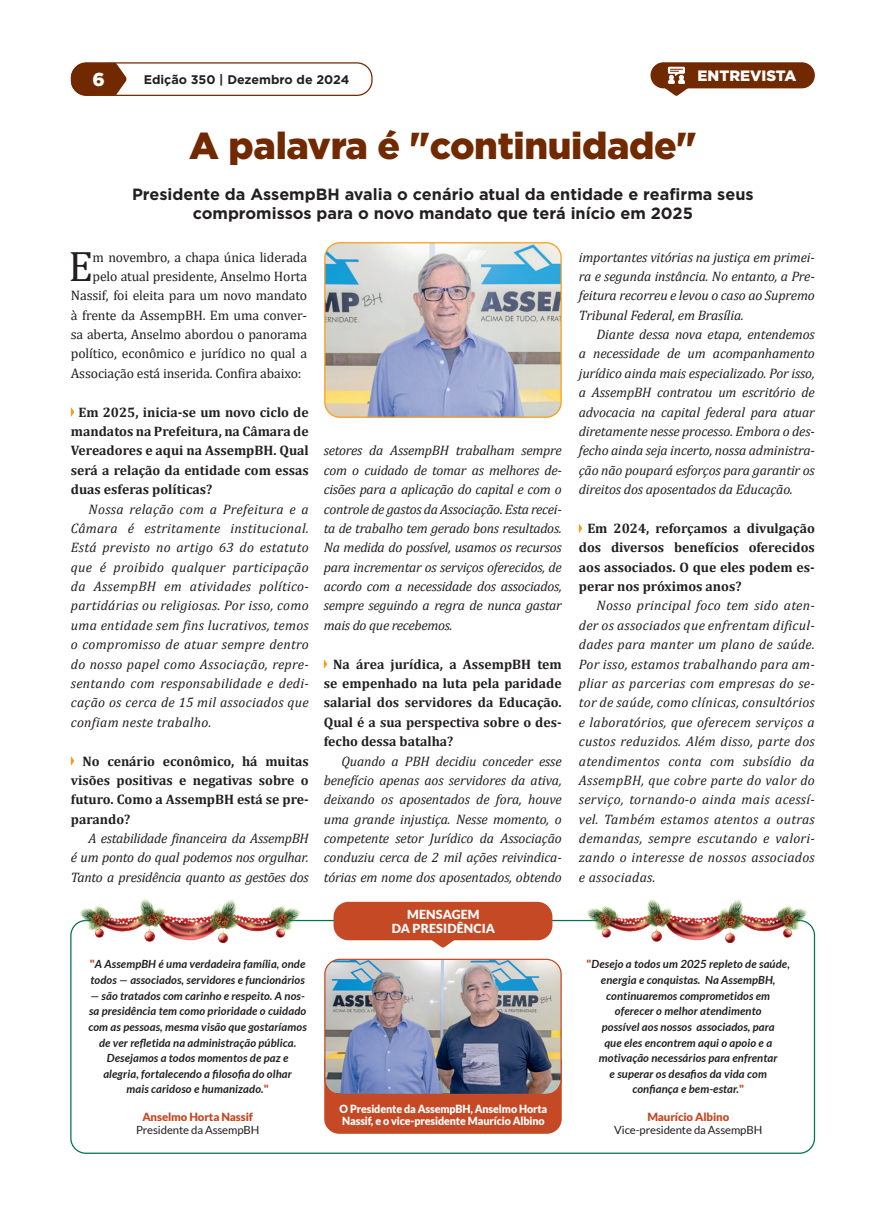
<style>
.page{position:relative;width:886px;height:1223px;background:#fff}
.page>*{position:absolute;margin:0;border:0;box-sizing:border-box;transform-origin:0 0}
.Corpo_texto{font:42.88px "Cambria";color:#231f20}
.título_materia{font:900 37.5px "Gotham";letter-spacing:-.01em;color:#712900}
.t1{font:900 18.75px "Gotham";color:#fff}
.subtitulo_materia{font:700 16.25px "Gotham";color:#231f20}
.t2{font:900 15px "Gotham";color:#fff}
.Corpo_texto-2{font:italic 13.75px/19.4px "Cambria";letter-spacing:-.01em;color:#231f20;text-align:justify}
.Corpo_texto-3{font:700 13.75px/19.4px "Cambria";color:#231f20;text-align:justify}
.Corpo_texto-4{font:13.75px "Cambria";letter-spacing:-.01em;color:#231f20}
.t3{font:700 12.5px "Gotham";color:#231f20}
.t4{font:900 12.5px "Lato";letter-spacing:.01em;color:#fff}
.t5{font:italic 700 11.25px/15.6px "Lato";letter-spacing:.01em;color:#231f20;text-align:center}
.t6{font:900 11.25px/12.5px "Lato";letter-spacing:-.01em;color:#fff;scale:.95 1}
.t7{font:11.25px "Lato";letter-spacing:-.01em;color:#231f20}
.t8{font:900 11.25px "Lato";letter-spacing:-.01em;color:#c54925}
.s1{font-weight:900;font-style:normal;color:#c44b27}
</style>
<div class="page">
<svg style="left:71px;top:64px;width:56px;height:30px;background:#824320"></svg>
<div style="left:71px;top:62px;width:302px;height:34px;border:1px solid #712900;border-radius:15px"></div>
<div style="left:333px;top:901px;width:219px;height:39px;background:#c54925;border-radius:15px"></div>
<svg style="left:431px;top:940px;width:24px;height:7px"></svg>
<svg style="left:71px;top:407px;width:3px;height:9px"></svg>
<svg style="left:71px;top:756px;width:3px;height:9px"></svg>
<svg style="left:324px;top:659px;width:3px;height:9px"></svg>
<img style="left:326px;top:244px;width:234px;height:172px">
<div style="left:324px;top:242px;width:238px;height:176px;border:1px solid #f89e1c;border-radius:15px"></div>
<svg style="left:579px;top:524px;width:3px;height:9px"></svg>
<div style="left:650px;top:62px;width:165px;height:26px;background:#712900;border-radius:13px"></div>
<svg style="left:665px;top:67px;width:23px;height:29px"></svg>
<div style="left:324px;top:1084px;width:238px;height:49px;background:#c54925"></div>
<img style="left:325px;top:960px;width:236px;height:134px">
<div style="left:324px;top:958px;width:238px;height:137px;border:1px solid #c44b27;border-radius:15px"></div>
<img style="left:80px;top:899px;width:220px;height:43px">
<img style="left:587px;top:899px;width:220px;height:43px">
<h3 class="t1" style="left:92px;top:68px;width:14px">6</h3>
<p class="t3" style="left:144px;top:72px;width:207px">Edição 350 | Dezembro de 2024</p>
<p class="t2" style="left:698px;top:67px;width:100px">ENTREVISTA</p>
<p class="título_materia" style="left:189px;top:124px;width:509px">A palavra é "continuidade"</p>
<p class="subtitulo_materia" style="left:132px;top:184px;width:623px">Presidente da AssempBH avalia o cenário atual da entidade e reafirma seus</p>
<p class="subtitulo_materia" style="left:193px;top:204px;width:502px">compromissos para o novo mandato que terá início em 2025</p>
<p class="Corpo_texto" style="left:68px;top:241px;width:26px">E</p>
<p class="Corpo_texto-4" style="left:93px;top:249px;width:216px">m novembro, a chapa única liderada</p>
<p class="Corpo_texto-4" style="left:93px;top:268px;width:216px">pelo atual presidente, Anselmo Horta</p>
<p class="Corpo_texto-4" style="left:71px;top:287px;width:238px">Nassif, foi eleita para um novo mandato</p>
<p class="Corpo_texto-4" style="left:71px;top:307px;width:238px">à frente da AssempBH. Em uma conver-</p>
<p class="Corpo_texto-4" style="left:71px;top:326px;width:238px">sa aberta, Anselmo abordou o panorama</p>
<p class="Corpo_texto-4" style="left:71px;top:346px;width:238px">político, econômico e jurídico no qual a</p>
<p class="Corpo_texto-4" style="left:71px;top:365px;width:232px">Associação está inserida. Confira abaixo:</p>
<p class="Corpo_texto-3" style="left:71px;top:402px;width:239px;text-indent:8px">Em 2025, inicia-se um novo ciclo de mandatos na Prefeitura, na Câmara de Vereadores e aqui na AssempBH. Qual será a relação da entidade com essas duas esferas políticas?</p>
<p class="Corpo_texto-2" style="left:71px;top:498px;width:239px;text-indent:18px">Nossa relação com a Prefeitura e a Câmara é estritamente institucional.<br>Está previsto no artigo 63 do estatuto que é proibido qualquer participação da AssempBH em atividades político&shy;partidárias ou religiosas. Por isso, como uma entidade sem fins lucrativos, temos o compromisso de atuar sempre dentro do nosso papel como Associação, repre&shy;sentando com responsabilidade e dedi&shy;cação os cerca de 15 mil associados que confiam neste trabalho.</p>
<p class="Corpo_texto-3" style="left:71px;top:750px;width:239px;text-indent:12px">No cenário econômico, há muitas visões positivas e negativas sobre o futuro. Como a AssempBH está se pre&shy;parando?</p>
<p class="Corpo_texto-2" style="left:71px;top:828px;width:239px;text-indent:18px">A estabilidade financeira da AssempBH é um ponto do qual podemos nos orgulhar.<br>Tanto a presidência quanto as gestões dos</p>
<p class="t5" style="left:90px;top:956px;width:217px;text-align:left"><span class="s1">"</span>A AssempBH é uma verdadeira família, onde todos — associados, servidores e funcionários</p>
<p class="t5" style="left:88px;top:988px;width:220px">— são tratados com carinho e respeito. A nos&shy;sa presidência tem como prioridade o cuidado com as pessoas, mesma visão que gostaríamos de ver refletida na administração pública.</p>
<p class="t5" style="left:107px;top:1050px;width:183px">Desejamos a todos momentos de paz e</p>
<p class="t5" style="left:103px;top:1066px;width:190px">alegria, fortalecendo a filosofia do olhar</p>
<p class="t5" style="left:126px;top:1081px;width:144px">mais caridoso e humanizado.<span class="s1">"</span></p>
<p class="t8" style="left:142px;top:1110px;width:112px">Anselmo Horta Nassif</p>
<p class="t7" style="left:136px;top:1123px;width:125px">Presidente da AssempBH</p>
<p class="Corpo_texto-2" style="left:324px;top:440px;width:239px">setores da AssempBH trabalham sempre com o cuidado de tomar as melhores de&shy;cisões para a aplicação do capital e com o controle de gastos da Associação. Esta recei&shy;ta de trabalho tem gerado bons resultados.<br>Na medida do possível, usamos os recursos para incrementar os serviços oferecidos, de acordo com a necessidade dos associados, sempre seguindo a regra de nunca gastar mais do que recebemos.</p>
<p class="Corpo_texto-3" style="left:324px;top:653px;width:239px;text-indent:10px">Na área jurídica, a AssempBH tem se empenhado na luta pela paridade salarial dos servidores da Educação.<br>Qual é a sua perspectiva sobre o des&shy;fecho dessa batalha?</p>
<p class="Corpo_texto-2" style="left:324px;top:750px;width:239px;text-indent:18px">Quando a PBH decidiu conceder esse benefício apenas aos servidores da ativa, deixando os aposentados de fora, houve uma grande injustiça. Nesse momento, o competente setor Jurídico da Associação conduziu cerca de 2 mil ações reivindica&shy;tórias em nome dos aposentados, obtendo</p>
<p class="t4" style="left:407px;top:907px;width:74px">MENSAGEM</p>
<p class="t4" style="left:392px;top:920px;width:105px">DA PRESIDÊNCIA</p>
<p class="t6" style="left:340px;top:1102px;width:220px">O Presidente da AssempBH, Anselmo Horta<br>Nassif, e o vice-presidente Maurício Albino</p>
<p class="Corpo_texto-2" style="left:579px;top:246px;width:237px">importantes vitórias na justiça em primei&shy;ra e segunda instância. No entanto, a Pre&shy;feitura recorreu e levou o caso ao Supremo Tribunal Federal, em Brasília.</p>
<p class="Corpo_texto-2" style="left:579px;top:324px;width:237px;text-indent:18px">Diante dessa nova etapa, entendemos a necessidade de um acompanhamento jurídico ainda mais especializado. Por isso, a AssempBH contratou um escritório de advocacia na capital federal para atuar diretamente nesse processo. Embora o des&shy;fecho ainda seja incerto, nossa administra&shy;ção não poupará esforços para garantir os direitos dos aposentados da Educação.</p>
<p class="Corpo_texto-3" style="left:579px;top:518px;width:237px;text-indent:9px">Em 2024, reforçamos a divulgação dos diversos benefícios oferecidos aos associados. O que eles podem es&shy;perar nos próximos anos?</p>
<p class="Corpo_texto-2" style="left:579px;top:595px;width:237px;text-indent:18px">Nosso principal foco tem sido aten&shy;der os associados que enfrentam dificul&shy;dades para manter um plano de saúde.<br>Por isso, estamos trabalhando para am&shy;pliar as parcerias com empresas do se&shy;tor de saúde, como clínicas, consultórios e laboratórios, que oferecem serviços a custos reduzidos. Além disso, parte dos atendimentos conta com subsídio da AssempBH, que cobre parte do valor do serviço, tornando-o ainda mais acessí&shy;vel. Também estamos atentos a outras demandas, sempre escutando e valori&shy;zando o interesse de nossos associados e associadas.</p>
<p class="t5" style="left:586px;top:956px;width:205px"><span class="s1">"</span>Desejo a todos um 2025 repleto de saúde, energia e conquistas. Na AssempBH,</p>
<p class="t5" style="left:606px;top:988px;width:165px">continuaremos comprometidos em</p>
<p class="t5" style="left:615px;top:1003px;width:148px">oferecer o melhor atendimento</p>
<p class="t5" style="left:602px;top:1019px;width:174px">possível aos nossos associados, para</p>
<p class="t5" style="left:604px;top:1034px;width:169px">que eles encontrem aqui o apoio e a</p>
<p class="t5" style="left:599px;top:1050px;width:180px">motivação necessários para enfrentar</p>
<p class="t5" style="left:610px;top:1066px;width:159px">e superar os desafios da vida com</p>
<p class="t5" style="left:632px;top:1081px;width:113px">confiança e bem-estar.<span class="s1">"</span></p>
<p class="t8" style="left:647px;top:1110px;width:83px">Maurício Albino</p>
<p class="t7" style="left:614px;top:1123px;width:149px">Vice-presidente da AssempBH</p>
</div>
